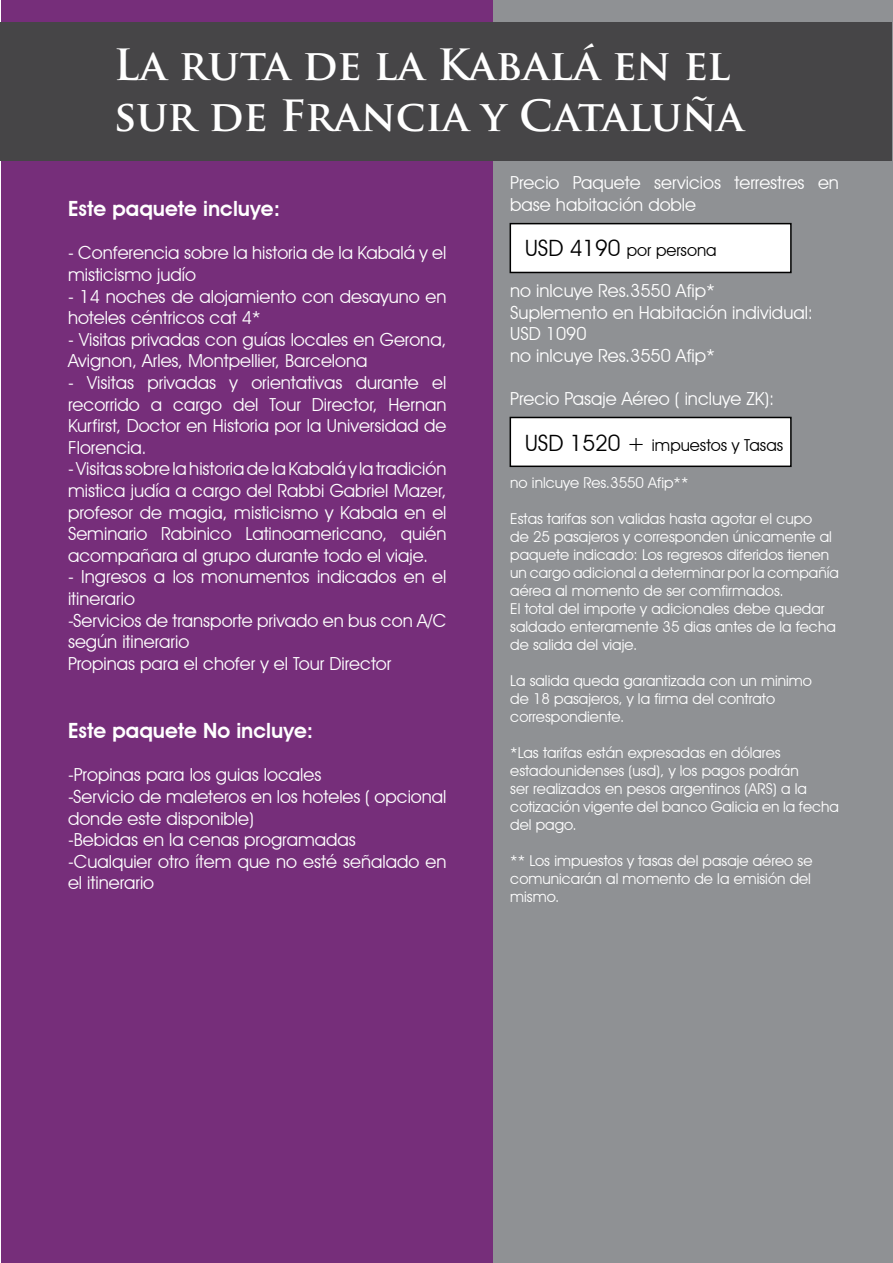
<style>
.page{position:relative;width:893px;height:1263px;background:#fff}
.page>*{position:absolute;margin:0;border:0;box-sizing:border-box;transform-origin:0 0}
.t1{font:700 42px/50.4px "Trajan Pro";color:#fff}
.t2{font:600 21px "Avant Garde IT Cby BT";color:#fff}
.t3{font:18px/21.6px "Avant Garde IT Cby BT";color:#fff}
.t4{font:16.5px "Avant Garde IT Cby BT";color:#000}
.t5{font:15px/18px "Avant Garde IT Cby BT";color:#fff}
.s1{font-size:22.5px}
</style>
<div class="page">
<div style="left:1px;top:0;width:491px;height:1263px;background:#762e7a"></div>
<div style="left:493px;top:0;width:400px;height:1263px;background:#8f9194"></div>
<div style="left:1px;top:22px;width:891px;height:139px;background:#464547"></div>
<div style="left:510px;top:224px;width:281px;height:48px;background:#fff"></div>
<div style="left:510px;top:223px;width:282px;height:50px;border:2px solid #000"></div>
<div style="left:510px;top:417px;width:281px;height:49px;background:#fff"></div>
<div style="left:510px;top:417px;width:282px;height:50px;border:2px solid #000"></div>
<h1 class="t1" style="left:114px;top:40px;width:631px">La ruta de la Kabalá en el sur de Francia y Cataluña</h1>
<p class="t2" style="left:68px;top:196px;width:214px">Este paquete incluye:</p>
<p class="t3" style="left:68px;top:242px;width:380px">- Conferencia sobre la historia de la Kabalá y el misticismo judío</p>
<p class="t3" style="left:68px;top:285px;width:380px">- 14 noches de alojamiento con desayuno en hoteles céntricos cat 4*</p>
<p class="t3" style="left:68px;top:328px;width:380px">- Visitas privadas con guías locales en Gerona,<br>Avignon, Arles, Montpellier, Barcelona</p>
<p class="t3" style="left:68px;top:372px;width:380px;text-align:justify">- Visitas privadas y orientativas durante el recorrido a cargo del Tour Director, Hernan Kurfirst, Doctor en Historia por la Universidad de Florencia.</p>
<p class="t3" style="left:68px;top:458px;width:380px;text-align:justify">- Visitas sobre la historia de la Kabalá y la tradición mistica judía a cargo del Rabbi Gabriel Mazer, profesor de magia, misticismo y Kabala en el Seminario Rabinico Latinoamericano, quién acompañara al grupo durante todo el viaje.</p>
<p class="t3" style="left:68px;top:566px;width:380px">- Ingresos a los monumentos indicados en el itinerario<br>-Servicios de transporte privado en bus con A/C según itinerario<br>Propinas para el chofer y el Tour Director</p>
<p class="t2" style="left:68px;top:718px;width:247px">Este paquete No incluye:</p>
<p class="t3" style="left:68px;top:764px;width:380px">-Propinas para los guias locales<br>-Servicio de maleteros en los hoteles ( opcional donde este disponible)<br>-Bebidas en la cenas programadas<br>-Cualquier otro ítem que no esté señalado en el itinerario</p>
<p class="t3" style="left:510px;top:172px;width:330px">Precio Paquete servicios terrestres en base habitación doble</p>
<p class="t4" style="left:525px;top:240px;width:193px"><span class="s1">USD 4190</span> por persona</p>
<p class="t3" style="left:510px;top:280px;width:304px">no inlcuye Res.3550 Afip*<br>Suplemento en Habitación individual:<br>USD 1090<br>no inlcuye Res.3550 Afip*</p>
<p class="t3" style="left:510px;top:388px;width:266px">Precio Pasaje Aéreo ( incluye ZK):</p>
<p class="t4" style="left:525px;top:435px;width:260px"><span class="s1">USD 1520 +</span> impuestos y Tasas</p>
<p class="t5" style="left:510px;top:473px;width:180px">no inlcuye Res.3550 Afip**</p>
<p class="t5" style="left:510px;top:509px;width:330px">Estas tarifas son validas hasta agotar el cupo<br>de 25 pasajeros y corresponden únicamente al paquete indicado: Los regresos diferidos tienen un cargo adicional a determinar por la compañía aérea al momento de ser comfirmados.<br>El total del importe y adicionales debe quedar saldado enteramente 35 dias antes de la fecha de salida del viaje.</p>
<p class="t5" style="left:510px;top:671px;width:303px">La salida queda garantizada con un minimo de 18 pasajeros, y la firma del contrato correspondiente.</p>
<p class="t5" style="left:510px;top:743px;width:330px">*Las tarifas están expresadas en dólares estadounidenses (usd), y los pagos podrán<br>ser realizados en pesos argentinos (ARS) a la cotización vigente del banco Galicia en la fecha del pago.</p>
<p class="t5" style="left:510px;top:851px;width:304px;text-align:justify">** Los impuestos y tasas del pasaje aéreo se comunicarán al momento de la emisión del mismo.</p>
</div>
